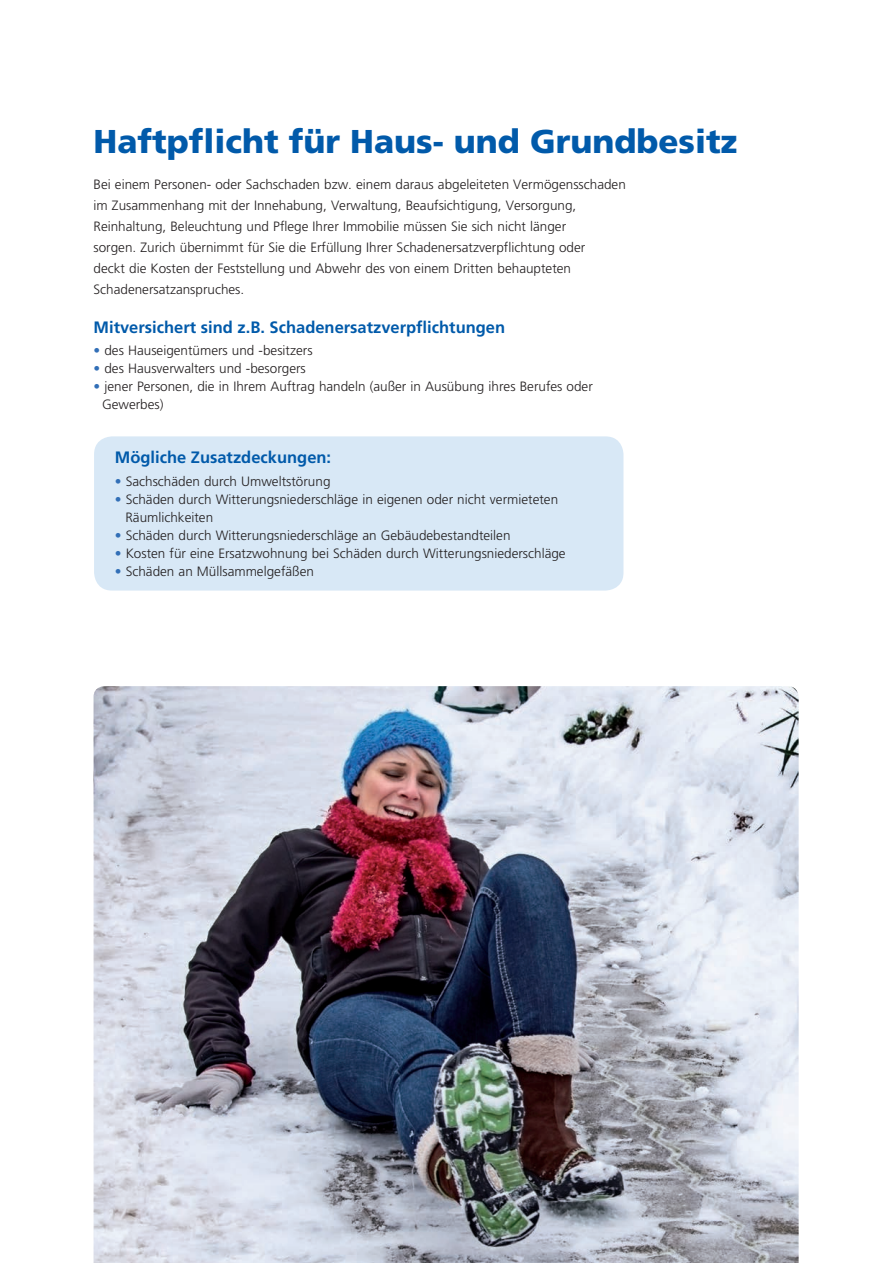
<style>
.page{position:relative;width:893px;height:1263px;background:#fff}
.page>*{position:absolute;margin:0;border:0;box-sizing:border-box;transform-origin:0 0}
.t1{font:900 33px "Frutiger";color:#015aaa}
.t2{font:700 16.5px "Frutiger";color:#015aaa}
.t3{font:300 13.5px/21px "Frutiger";color:#231f20}
.s1{color:#326fb7}
</style>
<div class="page">
<div style="left:94px;top:436px;width:529px;height:154px;background:#d8e8f6;border-radius:18px"></div>
<img style="left:94px;top:686px;width:705px;height:577px">
<h1 class="t1" style="left:94px;top:122px;width:645px">Haftpflicht für Haus- und Grundbesitz</h1>
<p class="t3" style="left:94px;top:174px;width:534px">Bei einem Personen- oder Sachschaden bzw. einem daraus abgeleiteten Vermögensschaden im Zusammenhang mit der Innehabung, Verwaltung, Beaufsichtigung, Versorgung, Reinhaltung, Beleuchtung und Pflege Ihrer Immobilie müssen Sie sich nicht länger<br>sorgen. Zurich übernimmt für Sie die Erfüllung Ihrer Schadenersatzverpflichtung oder<br>deckt die Kosten der Feststellung und Abwehr des von einem Dritten behaupteten Schadenersatzanspruches.</p>
<p class="t2" style="left:94px;top:318px;width:413px">Mitversichert sind z.B. Schadenersatzverpflichtungen</p>
<p class="t3" style="left:94px;top:340px;width:221px"><span class="s1">•</span> des Hauseigentümers und -besitzers</p>
<p class="t3" style="left:94px;top:358px;width:214px"><span class="s1">•</span> des Hausverwalters und -besorgers</p>
<p class="t3" style="left:102px;top:378px;width:492px;line-height:18px;text-indent:-9px"><span class="s1">•</span> jener Personen, die in Ihrem Auftrag handeln (außer in Ausübung ihres Berufes oder<br>Gewerbes)</p>
<p class="t2" style="left:115px;top:448px;width:218px">Mögliche Zusatzdeckungen:</p>
<p class="t3" style="left:115px;top:470px;width:217px"><span class="s1">•</span> Sachschäden durch Umweltstörung</p>
<p class="t3" style="left:125px;top:490px;width:434px;line-height:18px;text-indent:-11px"><span class="s1">•</span> Schäden durch Witterungsniederschläge in eigenen oder nicht vermieteten<br>Räumlichkeiten</p>
<p class="t3" style="left:115px;top:524px;width:397px"><span class="s1">•</span> Schäden durch Witterungsniederschläge an Gebäudebestandteilen</p>
<p class="t3" style="left:115px;top:542px;width:452px"><span class="s1">•</span> Kosten für eine Ersatzwohnung bei Schäden durch Witterungsniederschläge</p>
<p class="t3" style="left:115px;top:560px;width:201px"><span class="s1">•</span> Schäden an Müllsammelgefäßen</p>
</div>
